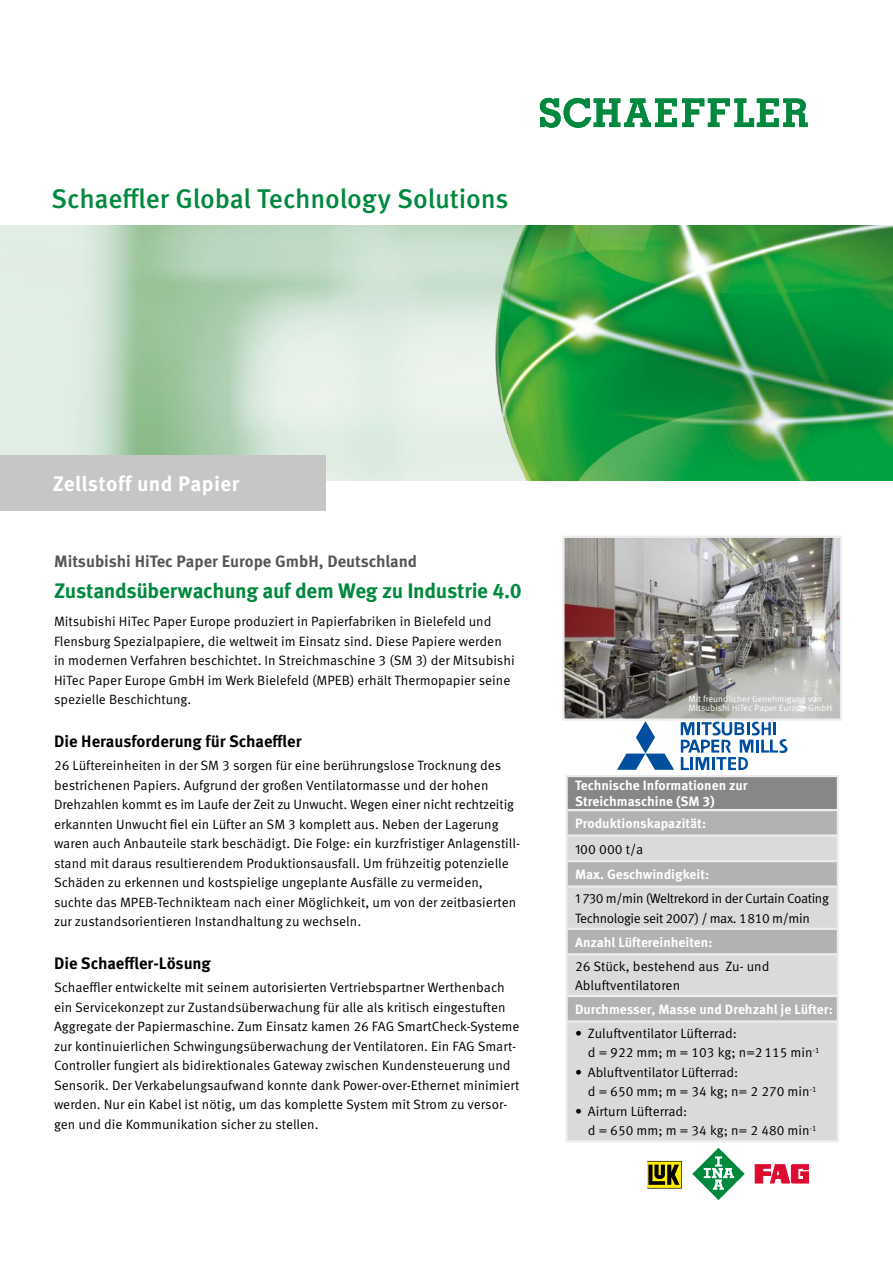
<style>
.page{position:relative;width:893px;height:1263px;background:#fff}
.page>*{position:absolute;margin:0;border:0;box-sizing:border-box;transform-origin:0 0}
.t1{font:500 27px "Schaeffler Meta";letter-spacing:-.01em;color:#00893e}
.t2{font:700 21px "Schaeffler Meta";letter-spacing:-.015em;color:#00893e}
.t3{font:700 21px "Schaeffler Meta";letter-spacing:.02em;color:#fff}
.t4{font:700 16.5px "Schaeffler Meta";color:#000}
.t5{font:700 16.5px "Schaeffler Meta";color:#575756}
.t6{font:13.5px/19.5px "Schaeffler Meta";color:#000}
.t7{font:700 13.5px/16.5px "Schaeffler Meta";color:#fff}
.t8{font:13.5px/24.3px "Schaeffler Meta";letter-spacing:-.03em;color:#000}
.t9{font:13.5px "Meta Normal Caps Expert";color:#000}
.t10{font:9px/9px "Schaeffler Meta";color:#fff}
.s1{font-family:"Schaeffler Meta"}
.s2{font-weight:700;color:#fff}
.s3{font-family:"Meta Normal Caps Expert"}
</style>
<div class="page">
<img style="left:0;top:225px;width:893px;height:255px">
<svg style="left:647px;top:1161px;width:35px;height:27px"></svg>
<svg style="left:755px;top:1164px;width:53px;height:19px"></svg>
<svg style="left:692px;top:1148px;width:52px;height:52px"></svg>
<img style="left:565px;top:539px;width:274px;height:179px">
<div style="left:562px;top:536px;width:280px;height:185px;border:2px solid #ededed"></div>
<div style="left:567px;top:776px;width:271px;height:34px;background:#878787"></div>
<div style="left:568px;top:811px;width:269px;height:23px;background:#b3b2b2"></div>
<svg style="left:568px;top:837px;width:269px;height:303px;background:#d0d0d0"></svg>
<hr style="left:565px;top:809px;width:274px;height:2px;background:#ededed">
<hr style="left:565px;top:834px;width:274px;height:3px;background:#ededed">
<hr style="left:565px;top:860px;width:274px;height:2px;background:#ededed">
<hr style="left:565px;top:885px;width:274px;height:3px;background:#ededed">
<hr style="left:565px;top:928px;width:274px;height:2px;background:#ededed">
<hr style="left:565px;top:953px;width:274px;height:2px;background:#ededed">
<hr style="left:565px;top:995px;width:274px;height:2px;background:#ededed">
<hr style="left:565px;top:1020px;width:274px;height:3px;background:#ededed">
<hr style="left:565px;top:1140px;width:274px;height:2px;background:#ededed">
<hr style="left:565px;top:775px;width:274px;height:2px;background:#ededed">
<hr style="left:565px;top:777px;width:3px;height:32px;background:#ededed">
<hr style="left:837px;top:777px;width:2px;height:32px;background:#ededed">
<hr style="left:565px;top:811px;width:3px;height:23px;background:#ededed">
<hr style="left:837px;top:811px;width:2px;height:23px;background:#ededed">
<hr style="left:565px;top:837px;width:3px;height:23px;background:#ededed">
<hr style="left:837px;top:837px;width:2px;height:23px;background:#ededed">
<hr style="left:565px;top:862px;width:3px;height:23px;background:#ededed">
<hr style="left:837px;top:862px;width:2px;height:23px;background:#ededed">
<hr style="left:565px;top:888px;width:3px;height:40px;background:#ededed">
<hr style="left:837px;top:888px;width:2px;height:40px;background:#ededed">
<hr style="left:565px;top:930px;width:3px;height:23px;background:#ededed">
<hr style="left:837px;top:930px;width:2px;height:23px;background:#ededed">
<hr style="left:565px;top:955px;width:3px;height:40px;background:#ededed">
<hr style="left:837px;top:955px;width:2px;height:40px;background:#ededed">
<hr style="left:565px;top:997px;width:3px;height:23px;background:#ededed">
<hr style="left:837px;top:997px;width:2px;height:23px;background:#ededed">
<hr style="left:565px;top:1023px;width:3px;height:117px;background:#ededed">
<hr style="left:837px;top:1023px;width:2px;height:117px;background:#ededed">
<svg style="left:617px;top:721px;width:57px;height:49px"></svg>
<svg style="left:681px;top:721px;width:106px;height:49px"></svg>
<div style="left:0;top:456px;width:326px;height:55px;background:#c6c6c6"></div>
<svg style="left:540px;top:98px;width:268px;height:30px"></svg>
<h1 class="t1" style="left:51px;top:182px;width:459px">Schaeffler Global Technology Solutions</h1>
<h2 class="t3" style="left:53px;top:470px;width:188px">Zellstoff und Papier</h2>
<p class="t5" style="left:54px;top:551px;width:365px">Mitsubishi HiTec Paper Europe GmbH, Deutschland</p>
<h2 class="t2" style="left:54px;top:578px;width:469px">Zustandsüberwachung auf dem Weg zu Industrie 4.0</h2>
<p class="t6" style="left:54px;top:612px;width:462px">Mitsubishi HiTec Paper Europe produziert in Papierfabriken in Bielefeld und Flensburg Spezialpapiere, die weltweit im Einsatz sind. Diese Papiere werden in modernen Verfahren beschichtet. In Streichmaschine 3 (SM 3) der Mitsubishi HiTec Paper Europe GmbH im Werk Bielefeld (MPEB) erhält Thermopapier seine spezielle Beschichtung.</p>
<p class="t4" style="left:54px;top:730px;width:249px">Die Herausforderung für Schaeffler</p>
<p class="t6" style="left:54px;top:756px;width:468px">26 Lüftereinheiten in der SM 3 sorgen für eine berührungslose Trocknung des bestrichenen Papiers. Aufgrund der großen Ventilatormasse und der hohen Drehzahlen kommt es im Laufe der Zeit zu Unwucht. Wegen einer nicht rechtzeitig erkannten Unwucht fiel ein Lüfter an SM 3 komplett aus. Neben der Lagerung waren auch Anbauteile stark beschädigt. Die Folge: ein kurzfristiger Anlagenstill&shy;stand mit daraus resultierendem Produktionsausfall. Um frühzeitig potenzielle Schäden zu erkennen und kostspielige ungeplante Ausfälle zu vermeiden, suchte das MPEB-Technikteam nach einer Möglichkeit, um von der zeitbasierten zur zustandsorientieren Instandhaltung zu wechseln.</p>
<p class="t4" style="left:54px;top:952px;width:158px">Die Schaeffler-Lösung</p>
<p class="t6" style="left:54px;top:978px;width:467px">Schaeffler entwickelte mit seinem autorisierten Vertriebspartner Werthenbach ein Servicekonzept zur Zustandsüberwachung für alle als kritisch eingestuften Aggregate der Papiermaschine. Zum Einsatz kamen 26 FAG SmartCheck-Systeme zur kontinuierlichen Schwingungsüberwachung der Ventilatoren. Ein FAG Smart-Controller fungiert als bidirektionales Gateway zwischen Kundensteuerung und Sensorik. Der Verkabelungsaufwand konnte dank Power-over-Ethernet minimiert werden. Nur ein Kabel ist nötig, um das komplette System mit Strom zu versor&shy;gen und die Kommunikation sicher zu stellen.</p>
<p class="t10" style="left:688px;top:694px;width:145px">Mit freundlicher Genehmigung von<br>Mitsubishi HiTec Paper Europe GmbH</p>
<p class="t7" style="left:575px;top:777px;width:174px">Technische Informationen zur<br>Streichmaschine (SM 3)</p>
<p class="t7" style="left:575px;top:815px;width:133px">Produktionskapazität:</p>
<p class="t9" style="left:575px;top:841px;width:70px">100 000 <span class="s1">t/a</span></p>
<p class="t8" style="left:575px;top:862px;width:255px"><span class="s2">Max. Geschwindigkeit:<br></span><span class="s3">1 730</span> m/min (Weltrekord in der Curtain Coating</p>
<p class="t8" style="left:575px;top:906px;width:236px">Technologie seit 2007) / max. 1810 m/min</p>
<p class="t7" style="left:575px;top:934px;width:139px">Anzahl Lüftereinheiten:</p>
<p class="t6" style="left:575px;top:956px;width:196px">26 Stück, bestehend aus Zu- und<br>Abluftventilatoren</p>
<p class="t7" style="left:575px;top:1001px;width:259px">Durchmesser, Masse und Drehzahl je Lüfter:</p>
<p class="t6" style="left:588px;top:1023px;width:233px;text-indent:-13px">• Zuluftventilator Lüfterrad:<br>d = 922 mm; m = 103 kg; n=2115 min<sup>-1</sup></p>
<p class="t6" style="left:588px;top:1062px;width:230px;text-indent:-13px">• Abluftventilator Lüfterrad:<br>d = 650 mm; m = 34 kg; n= 2 270 min<sup>-1</sup></p>
<p class="t6" style="left:588px;top:1101px;width:230px;text-indent:-13px">• Airturn Lüfterrad:<br>d = 650 mm; m = 34 kg; n= 2 480 min<sup>-1</sup></p>
</div>
